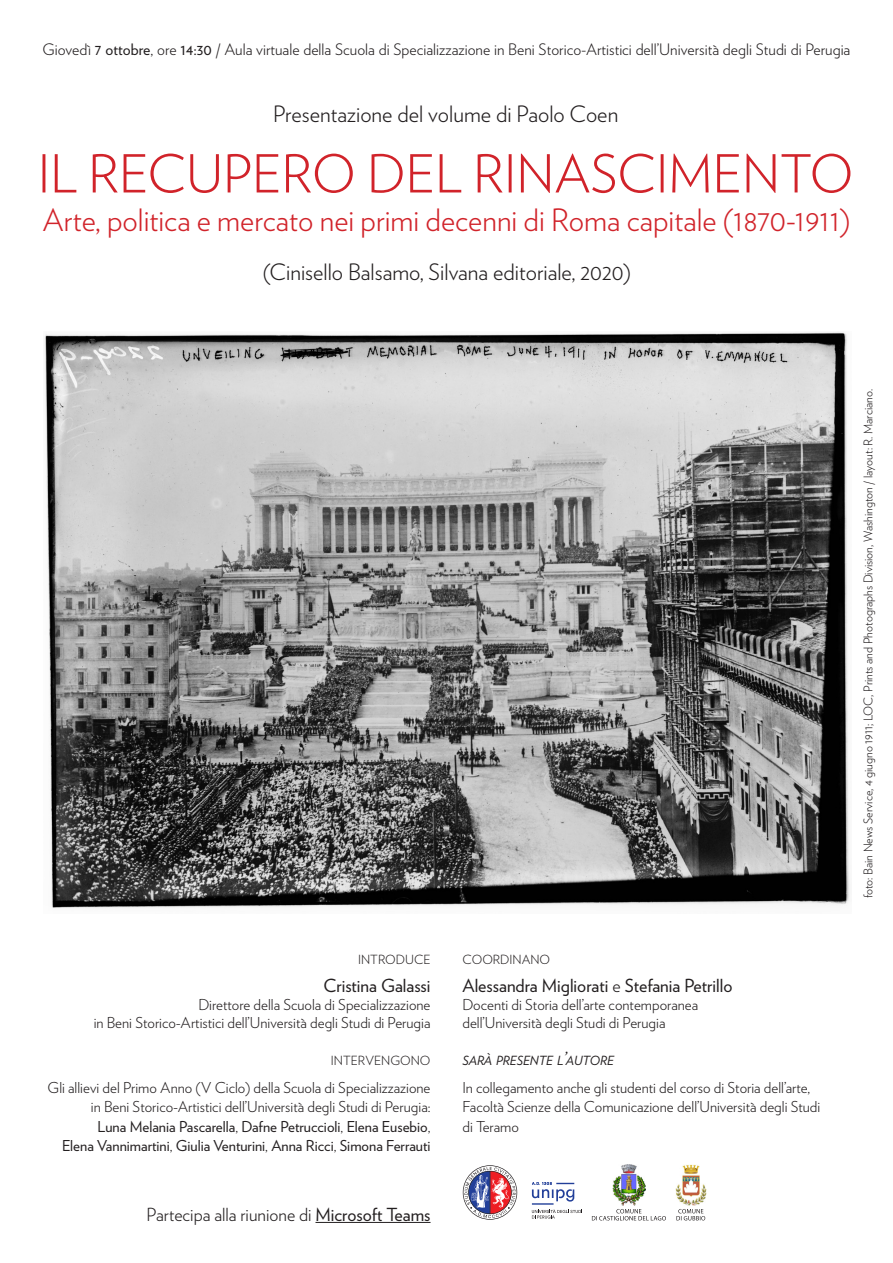
<style>
.page{position:relative;width:893px;height:1263px;background:#fff}
.page>*{position:absolute;margin:0;border:0;box-sizing:border-box;transform-origin:0 0}
.t1{font:300 30.75px "Verlag";color:#d1232a}
.t2{font:300 22.5px "Verlag";color:#231f20}
.t3{font:18px "Verlag";color:#231f20}
.t4{font:300 18px "Verlag";color:#231f20}
.t5{font:300 15.75px "Verlag";color:#231f20}
.t6{font:300 15px/19.5px "Verlag";color:#231f20;text-align:right}
.t7{font:300 12.6px "Verlag";color:#231f20}
.t8{font:italic 12.6px "Verlag";color:#231f20}
.t9{font:300 12px "Verlag";color:#231f20}
.s1{font-weight:400}
.s2{font-weight:300}
.s3{font-size:18px}
</style>
<div class="page">
<svg style="left:43px;top:154px;width:807px;height:39px"></svg>
<img style="left:613px;top:1164px;width:32px;height:41px">
<svg style="left:592px;top:1209px;width:74px;height:11px"></svg>
<img style="left:675px;top:1164px;width:32px;height:41px">
<svg style="left:676px;top:1209px;width:29px;height:11px"></svg>
<hr style="left:532px;top:1203px;width:22px;height:2px;background:#223f99">
<svg style="left:532px;top:1209px;width:50px;height:9px"></svg>
<svg style="left:532px;top:1182px;width:42px;height:19px"></svg>
<svg style="left:463px;top:1165px;width:54px;height:55px"></svg>
<hr style="left:315px;top:1222px;width:116px;height:1px;background:#231f20">
<img style="left:44px;top:332px;width:806px;height:576px">
<p class="t5" style="left:43px;top:38px;width:809px">Giovedì <span class="s1">7 ottobre</span>, ore <span class="s1">14:30</span> / Aula virtuale della Scuola di Specializzazione in Beni Storico-Artistici dell’Università degli Studi di Perugia</p>
<h2 class="t2" style="left:273px;top:98px;width:347px">Presentazione del volume di Paolo Coen</h2>
<h1 class="t1" style="left:43px;top:197px;width:809px">Arte, politica e mercato nei primi decenni di Roma capitale (1870-1911)</h1>
<h2 class="t2" style="left:263px;top:256px;width:370px">(Cinisello Balsamo, Silvana editoriale, 2020)</h2>
<p class="t7" style="left:358px;top:950px;width:74px">INTRODUCE</p>
<p class="t3" style="left:324px;top:972px;width:108px">Cristina Galassi</p>
<p class="t6" style="left:94px;top:995px;width:338px;line-height:18px">Direttore della Scuola di Specializzazione<br>in Beni Storico-Artistici dell’Università degli Studi di Perugia</p>
<p class="t7" style="left:331px;top:1051px;width:101px">INTERVENGONO</p>
<p class="t6" style="left:48px;top:1077px;width:384px">Gli allievi del Primo Anno (V Ciclo) della Scuola di Specializzazione in Beni Storico-Artistici dell’Università degli Studi di Perugia:<br><span class="s1">Luna Melania Pascarella</span>, <span class="s1">Dafne Petruccioli</span>, <span class="s1">Elena Eusebio</span>,<br><span class="s1">Elena Vannimartini</span>, <span class="s1">Giulia Venturini</span>, <span class="s1">Anna Ricci</span>, <span class="s1">Simona Ferrauti</span></p>
<p class="t4" style="left:147px;top:1201px;width:285px">Partecipa alla riunione di <span class="s1">Microsoft Teams</span></p>
<p class="t7" style="left:462px;top:950px;width:89px">COORDINANO</p>
<p class="t3" style="left:462px;top:972px;width:271px">Alessandra Migliorati <span class="s2">e</span> Stefania Petrillo</p>
<p class="t6" style="left:462px;top:995px;width:237px;line-height:18px;text-align:left">Docenti di Storia dell’arte contemporanea dell’Università degli Studi di Perugia</p>
<p class="t8" style="left:462px;top:1051px;width:153px">SARÀ PRESENTE L<span class="s3">’</span>AUTORE</p>
<p class="t6" style="left:462px;top:1077px;width:359px;text-align:left">In collegamento anche gli studenti del corso di Storia dell’arte,<br>Facoltà Scienze della Comunicazione dell’Università degli Studi di Teramo</p>
<p class="t9" style="left:859px;top:898px;width:511px;rotate:-90deg">foto: Bain News Service, 4 giugno 1911; LOC, Prints and Photographs Division, Washington / layout: R. Marciano.</p>
</div>
